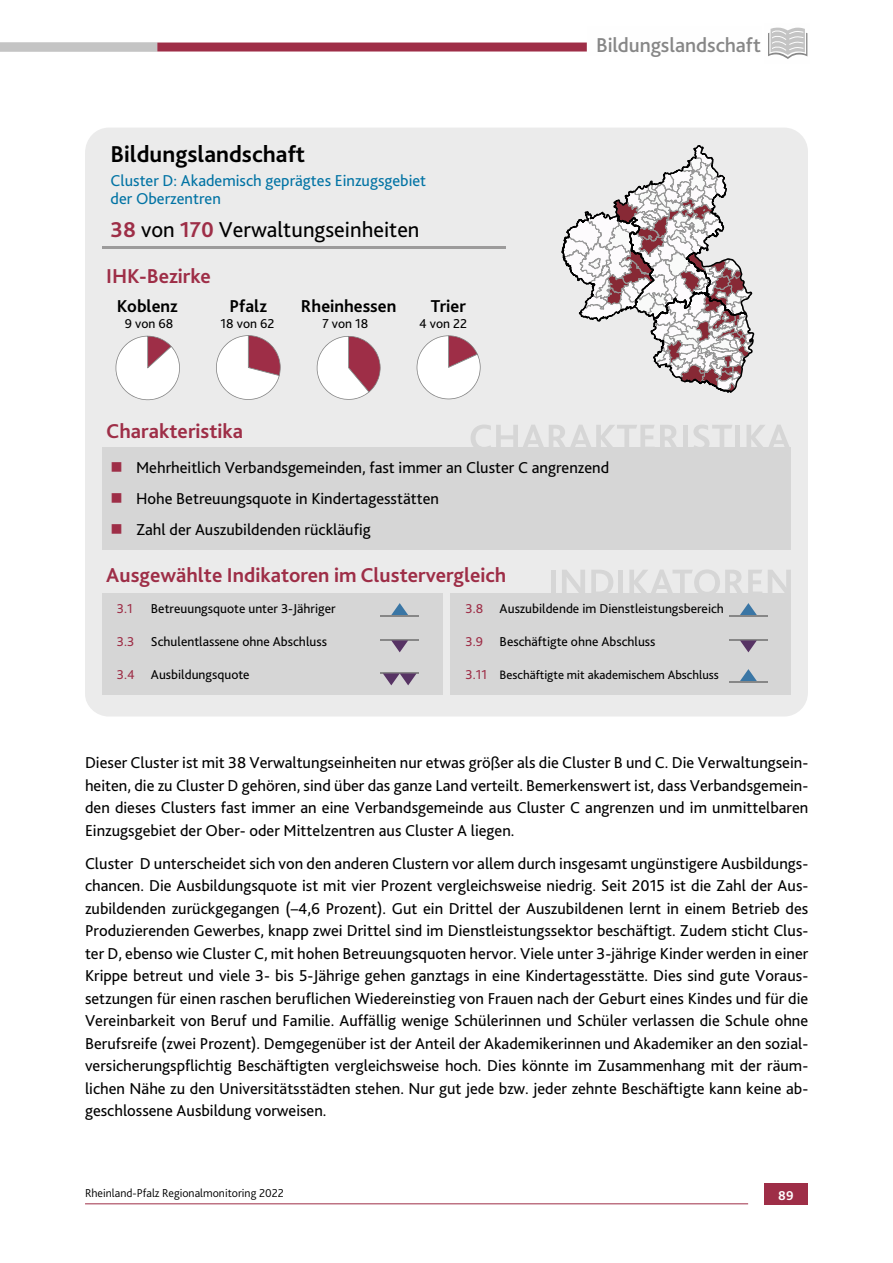
<style>
.page{position:relative;width:893px;height:1263px;background:#fff}
.page>*{position:absolute;margin:0;border:0;box-sizing:border-box;transform-origin:0 0}
.p__Überschrift_Info{font:700 24px "Bliss 2";color:#000}
.p__Text_Infografik{font:22.5px "Bliss 2";color:#000}
.t1{font:700 21px "Bliss 2";color:#9e2e47}
.t2{font:500 21px "Bliss 2";letter-spacing:-.005em;color:#878787}
.t3{font:700 18px "Bliss 2";color:#000}
.Grundtext_11_15_p{font:16.5px/22.5px "Bliss 2";color:#000;text-align:justify}
.p__Überschrift_Info-2{font:16.5px "Bliss 2";color:#0173a4}
.p__Indikatoren_Info{font:13.5px "Bliss 2";color:#000}
.p__Werte_Bezirke{font:13.5px "Bliss 2";color:#000}
.p__Indikatoren_Info-2{font:13.5px "Bliss 2";color:#9e2e47}
.t4{font:700 13.5px "Bliss 2";color:#fefefe}
.p__Indikatoren_Info-3{font:12.75px "Bliss 2";color:#000}
.t5{font:300 12px "Bliss 2";color:#000}
.s1{font-weight:700;color:#9e2e47}
.s2{color:#9e2e47}
.s3{font-size:13.5px;color:#9e2e47}
</style>
<div class="page">
<hr style="left:85px;top:1203px;width:663px;height:1px;background:#9e2e47">
<div style="left:764px;top:1183px;width:44px;height:21px;background:#9e2e47"></div>
<div style="left:0;top:43px;width:157px;height:9px;background:#c4c4c4"></div>
<div style="left:157px;top:43px;width:430px;height:9px;background:#9e2e47"></div>
<svg style="left:768px;top:28px;width:39px;height:31px"></svg>
<div style="left:85px;top:128px;width:723px;height:588px;background:#ebebeb"></div>
<div style="left:102px;top:448px;width:689px;height:102px;background:#d6d6d6"></div>
<hr style="left:102px;top:247px;width:404px;height:2px;background:#9c9b9b">
<div style="left:102px;top:593px;width:340px;height:102px;background:#d6d6d6"></div>
<div style="left:451px;top:593px;width:340px;height:102px;background:#d6d6d6"></div>
<svg style="left:471px;top:424px;width:208px;height:24px;background:#e2e2e2"></svg>
<div style="left:683px;top:425px;width:5px;height:25px;background:#d6d6d6"></div>
<svg style="left:693px;top:424px;width:39px;height:24px"></svg>
<hr style="left:736px;top:425px;width:4px;height:25px;background:#d6d6d6">
<svg style="left:746px;top:425px;width:45px;height:23px"></svg>
<div style="left:551px;top:570px;width:5px;height:25px;background:#d6d6d6"></div>
<svg style="left:562px;top:570px;width:23px;height:23px"></svg>
<svg style="left:591px;top:570px;width:22px;height:23px"></svg>
<div style="left:618px;top:570px;width:5px;height:25px;background:#d6d6d6"></div>
<svg style="left:629px;top:569px;width:133px;height:24px;background:#e1e1e1"></svg>
<svg style="left:768px;top:570px;width:23px;height:23px"></svg>
<hr style="left:381px;top:615px;width:38px;height:1px;background:#878787">
<svg style="left:391px;top:603px;width:17px;height:12px"></svg>
<hr style="left:381px;top:639px;width:38px;height:1px;background:#878787">
<svg style="left:391px;top:640px;width:17px;height:12px"></svg>
<hr style="left:381px;top:672px;width:38px;height:1px;background:#878787">
<svg style="left:383px;top:673px;width:34px;height:12px"></svg>
<hr style="left:729px;top:615px;width:38px;height:1px;background:#878787">
<svg style="left:740px;top:603px;width:17px;height:12px"></svg>
<hr style="left:729px;top:639px;width:38px;height:1px;background:#878787">
<svg style="left:740px;top:640px;width:17px;height:12px"></svg>
<hr style="left:729px;top:681px;width:38px;height:1px;background:#878787">
<svg style="left:740px;top:669px;width:17px;height:12px"></svg>
<div style="left:531px;top:140px;width:256px;height:255px;background:#ebebeb"></div>
<svg style="left:561px;top:145px;width:194px;height:248px"></svg>
<div style="left:107px;top:334px;width:383px;height:74px;background:#ebebeb"></div>
<svg style="left:216px;top:335px;width:65px;height:65px"></svg>
<svg style="left:316px;top:336px;width:65px;height:64px"></svg>
<svg style="left:416px;top:335px;width:65px;height:65px"></svg>
<svg style="left:115px;top:336px;width:65px;height:65px"></svg>
<p class="p__Überschrift_Info" style="left:111px;top:139px;width:196px">Bildungslandschaft</p>
<p class="p__Überschrift_Info-2" style="left:111px;top:170px;width:317px">Cluster D: Akademisch geprägtes Einzugsgebiet</p>
<p class="p__Überschrift_Info-2" style="left:111px;top:188px;width:112px">der Oberzentren</p>
<p class="p__Text_Infografik" style="left:111px;top:216px;width:311px"><span class="s1">38</span> von <span class="s1">170</span> Verwaltungseinheiten</p>
<p class="t1" style="left:106px;top:262px;width:106px">IHK-Bezirke</p>
<p class="t3" style="left:117px;top:295px;width:62px">Koblenz</p>
<p class="t3" style="left:229px;top:295px;width:39px">Pfalz</p>
<p class="t3" style="left:301px;top:295px;width:97px">Rheinhessen</p>
<p class="t3" style="left:431px;top:295px;width:36px">Trier</p>
<p class="p__Werte_Bezirke" style="left:125px;top:315px;width:50px">9 von 68</p>
<p class="p__Werte_Bezirke" style="left:221px;top:315px;width:55px">18 von 62</p>
<p class="p__Werte_Bezirke" style="left:322px;top:315px;width:47px">7 von 18</p>
<p class="p__Werte_Bezirke" style="left:419px;top:315px;width:49px">4 von 22</p>
<p class="t1" style="left:106px;top:418px;width:138px">Charakteristika</p>
<p class="t2" style="left:596px;top:32px;width:167px">Bildungslandschaft</p>
<p class="Grundtext_11_15_p" style="left:136px;top:456px;width:475px">Mehrheitlich Verbandsgemeinden, fast immer an Cluster C angrenzend</p>
<p class="Grundtext_11_15_p" style="left:136px;top:487px;width:304px">Hohe Betreuungsquote in Kindertagesstätten</p>
<p class="Grundtext_11_15_p" style="left:136px;top:518px;width:236px">Zahl der Auszubildenden rückläufig</p>
<p class="t1" style="left:106px;top:562px;width:402px">Ausgewählte Indikatoren im Clustervergleich</p>
<p class="p__Indikatoren_Info-2" style="left:117px;top:600px;width:17px">3.1</p>
<p class="p__Indikatoren_Info" style="left:151px;top:600px;width:186px">Betreuungsquote unter 3-Jähriger</p>
<p class="p__Indikatoren_Info" style="left:117px;top:633px;width:212px"><span class="s2">3.3</span> Schulentlassene ohne Abschluss</p>
<p class="p__Indikatoren_Info" style="left:117px;top:666px;width:134px"><span class="s2">3.4</span> Ausbildungsquote</p>
<p class="p__Indikatoren_Info" style="left:466px;top:600px;width:260px"><span class="s2">3.8</span> Auszubildende im Dienstleistungsbereich</p>
<p class="p__Indikatoren_Info" style="left:466px;top:633px;width:191px"><span class="s2">3.9</span> Beschäftigte ohne Abschluss</p>
<p class="p__Indikatoren_Info-3" style="left:466px;top:667px;width:255px"><span class="s3">3.11</span> Beschäftigte mit akademischem Abschluss</p>
<p class="Grundtext_11_15_p" style="left:85px;top:751px;width:725px">Dieser Cluster ist mit 38 Verwaltungseinheiten nur etwas größer als die Cluster B und C. Die Verwaltungsein&shy;heiten, die zu Cluster D gehören, sind über das ganze Land verteilt. Bemerkenswert ist, dass Verbandsgemein&shy;den dieses Clusters fast immer an eine Verbandsgemeinde aus Cluster C angrenzen und im unmittelbaren Einzugsgebiet der Ober- oder Mittelzentren aus Cluster A liegen.</p>
<p class="Grundtext_11_15_p" style="left:85px;top:852px;width:725px">Cluster D unterscheidet sich von den anderen Clustern vor allem durch insgesamt ungünstigere Ausbildungs&shy;chancen. Die Ausbildungsquote ist mit vier Prozent vergleichsweise niedrig. Seit 2015 ist die Zahl der Aus&shy;zubildenden zurückgegangen (–4,6 Prozent). Gut ein Drittel der Auszubildenen lernt in einem Betrieb des Produzierenden Gewerbes, knapp zwei Drittel sind im Dienstleistungssektor beschäftigt. Zudem sticht Clus&shy;ter D, ebenso wie Cluster C, mit hohen Betreuungsquoten hervor. Viele unter 3-jährige Kinder werden in einer Krippe betreut und viele 3- bis 5-Jährige gehen ganztags in eine Kindertagesstätte. Dies sind gute Voraus&shy;setzungen für einen raschen beruflichen Wiedereinstieg von Frauen nach der Geburt eines Kindes und für die Vereinbarkeit von Beruf und Familie. Auffällig wenige Schülerinnen und Schüler verlassen die Schule ohne Berufsreife (zwei Prozent). Demgegenüber ist der Anteil der Akademikerinnen und Akademiker an den sozial&shy;versicherungspflichtig Beschäftigten vergleichsweise hoch. Dies könnte im Zusammenhang mit der räum&shy;lichen Nähe zu den Universitätsstädten stehen. Nur gut jede bzw. jeder zehnte Beschäftigte kann keine ab&shy;geschlossene Ausbildung vorweisen.</p>
<p class="t5" style="left:85px;top:1185px;width:200px">Rheinland-Pfalz Regionalmonitoring 2022</p>
<p class="t4" style="left:778px;top:1187px;width:17px">89</p>
</div>
